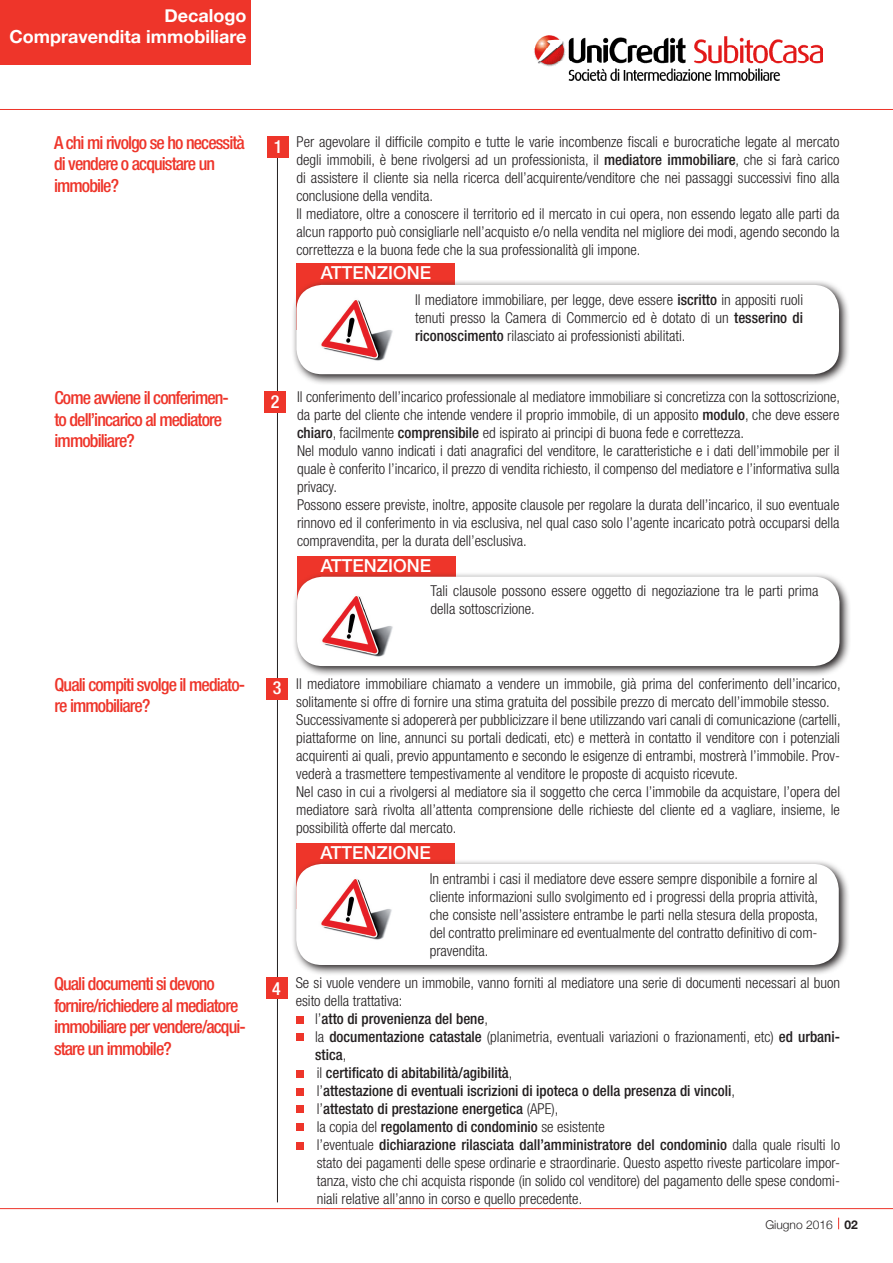
<style>
.page{position:relative;width:893px;height:1263px;background:#fff}
.page>*{position:absolute;margin:0;border:0;box-sizing:border-box;transform-origin:0 0}
.t1{font:500 condensed 18px/21.6px "Helvetica Neue LT Std";letter-spacing:-.05em;color:#ee352a}
.t2{font:700 18px "Helvetica Neue";color:#fff}
.t3{font:500 18px "Helvetica Neue LT Std";color:#fff}
.t4{font:500 condensed 18px "Helvetica Neue LT Std";color:#fff}
.t5{font:300 condensed 15px/18px "Helvetica Neue LT Std";color:#231f20;text-align:justify}
.t6{font:500 condensed 15px "Helvetica Neue LT Std";color:#231f20}
.t7{font:300 12px "Helvetica Neue";color:#231f20}
.t8{font:700 12px "Helvetica Neue";color:#231f20}
.s1{font-weight:500}
.s2{font-weight:300}
</style>
<div class="page">
<div style="left:0;top:0;width:250px;height:64px;background:#ee352a"></div>
<div style="left:296px;top:263px;width:159px;height:67px;background:#ee352a"></div>
<div style="left:297px;top:556px;width:158px;height:66px;background:#ee352a"></div>
<div style="left:296px;top:843px;width:159px;height:66px;background:#ee352a"></div>
<img style="left:534px;top:35px;width:289px;height:45px">
<hr style="left:0;top:109px;width:893px;height:1px;background:#ee352a">
<hr style="left:277px;top:140px;width:1px;height:1062px;background:#231f20">
<div style="left:267px;top:136px;width:22px;height:22px;background:#ee352a"></div>
<div style="left:264px;top:391px;width:22px;height:22px;background:#ee352a"></div>
<div style="left:266px;top:678px;width:22px;height:22px;background:#ee352a"></div>
<svg style="left:293px;top:281px;width:556px;height:103px"></svg>
<div style="left:296px;top:285px;width:543px;height:89px;background:#fff;border-radius:26px"></div>
<svg style="left:294px;top:572px;width:556px;height:103px"></svg>
<div style="left:297px;top:577px;width:542px;height:89px;background:#fff;border-radius:26px"></div>
<svg style="left:293px;top:861px;width:556px;height:113px"></svg>
<div style="left:296px;top:864px;width:543px;height:101px;background:#fff;border-radius:26px"></div>
<img style="left:321px;top:300px;width:72px;height:61px">
<img style="left:322px;top:596px;width:71px;height:61px">
<img style="left:321px;top:879px;width:71px;height:61px">
<hr style="left:0;top:1208px;width:893px;height:1px;background:#ee352a">
<svg style="left:838px;top:1217px;width:1px;height:12px"></svg>
<div style="left:266px;top:977px;width:21px;height:22px;background:#ee352a"></div>
<div style="left:296px;top:1016px;width:8px;height:8px;background:#ee352a"></div>
<div style="left:296px;top:1033px;width:8px;height:8px;background:#ee352a"></div>
<div style="left:296px;top:1069px;width:8px;height:8px;background:#ee352a"></div>
<div style="left:296px;top:1087px;width:8px;height:8px;background:#ee352a"></div>
<div style="left:296px;top:1105px;width:8px;height:8px;background:#ee352a"></div>
<div style="left:296px;top:1123px;width:8px;height:8px;background:#ee352a"></div>
<div style="left:296px;top:1141px;width:8px;height:8px;background:#ee352a"></div>
<p class="t2" style="left:165px;top:4px;width:83px">Decalogo</p>
<p class="t2" style="left:9px;top:26px;width:239px">Compravendita immobiliare</p>
<p class="t1" style="left:54px;top:131px;width:192px">A chi mi rivolgo se ho necessità di vendere o acquistare un immobile?</p>
<p class="t1" style="left:55px;top:387px;width:176px">Come avviene il conferimen&shy;to dell’incarico al mediatore immobiliare?</p>
<p class="t1" style="left:55px;top:673px;width:192px">Quali compiti svolge il mediato&shy;re immobiliare?</p>
<p class="t4" style="left:274px;top:136px;width:10px">1</p>
<p class="t5" style="left:296px;top:132px;width:545px">Per agevolare il difficile compito e tutte le varie incombenze fiscali e burocratiche legate al mercato degli immobili, è bene rivolgersi ad un professionista, il <span class="s1">mediatore immobiliare</span>, che si farà carico di assistere il cliente sia nella ricerca dell’acquirente/venditore che nei passaggi successivi fino alla conclusione della vendita.</p>
<p class="t5" style="left:296px;top:204px;width:545px">Il mediatore, oltre a conoscere il territorio ed il mercato in cui opera, non essendo legato alle parti da alcun rapporto può consigliarle nell’acquisto e/o nella vendita nel migliore dei modi, agendo secondo la correttezza e la buona fede che la sua professionalità gli impone.</p>
<p class="t3" style="left:321px;top:261px;width:112px">ATTENZIONE</p>
<p class="t5" style="left:415px;top:290px;width:389px">Il mediatore immobiliare, per legge, deve essere <span class="s1">iscritto</span> in appositi ruoli tenuti presso la Camera di Commercio ed è dotato di un <span class="s1">tesserino di riconoscimento</span> rilasciato ai professionisti abilitati.</p>
<p class="t4" style="left:271px;top:391px;width:10px">2</p>
<p class="t5" style="left:297px;top:388px;width:544px">Il conferimento dell’incarico professionale al mediatore immobiliare si concretizza con la sottoscrizione, da parte del cliente che intende vendere il proprio immobile, di un apposito <span class="s1">modulo</span>, che deve essere <span class="s1">chiaro</span>, facilmente <span class="s1">comprensibile</span> ed ispirato ai principi di buona fede e correttezza.</p>
<p class="t5" style="left:297px;top:442px;width:544px">Nel modulo vanno indicati i dati anagrafici del venditore, le caratteristiche e i dati dell’immobile per il quale è conferito l’incarico, il prezzo di vendita richiesto, il compenso del mediatore e l’informativa sulla privacy.</p>
<p class="t5" style="left:297px;top:496px;width:544px">Possono essere previste, inoltre, apposite clausole per regolare la durata dell’incarico, il suo eventuale rinnovo ed il conferimento in via esclusiva, nel qual caso solo l’agente incaricato potrà occuparsi della compravendita, per la durata dell’esclusiva.</p>
<p class="t3" style="left:321px;top:554px;width:112px">ATTENZIONE</p>
<p class="t5" style="left:430px;top:582px;width:389px">Tali clausole possono essere oggetto di negoziazione tra le parti prima della sottoscrizione.</p>
<p class="t4" style="left:273px;top:677px;width:10px">3</p>
<p class="t5" style="left:296px;top:674px;width:546px">Il mediatore immobiliare chiamato a vendere un immobile, già prima del conferimento dell’incarico, solitamente si offre di fornire una stima gratuita del possibile prezzo di mercato dell’immobile stesso.</p>
<p class="t5" style="left:296px;top:710px;width:546px">Successivamente si adopererà per pubblicizzare il bene utilizzando vari canali di comunicazione (cartelli, piattaforme on line, annunci su portali dedicati, etc) e metterà in contatto il venditore con i potenziali acquirenti ai quali, previo appuntamento e secondo le esigenze di entrambi, mostrerà l’immobile. Prov&shy;vederà a trasmettere tempestivamente al venditore le proposte di acquisto ricevute.</p>
<p class="t5" style="left:296px;top:782px;width:545px">Nel caso in cui a rivolgersi al mediatore sia il soggetto che cerca l’immobile da acquistare, l’opera del mediatore sarà rivolta all’attenta comprensione delle richieste del cliente ed a vagliare, insieme, le possibilità offerte dal mercato.</p>
<p class="t3" style="left:321px;top:842px;width:112px">ATTENZIONE</p>
<p class="t5" style="left:430px;top:869px;width:390px">In entrambi i casi il mediatore deve essere sempre disponibile a fornire al cliente informazioni sullo svolgimento ed i progressi della propria attività, che consiste nell’assistere entrambe le parti nella stesura della proposta, del contratto preliminare ed eventualmente del contratto definitivo di com&shy;pravendita.</p>
<p class="t1" style="left:54px;top:972px;width:193px">Quali documenti si devono fornire/richiedere al mediatore immobiliare per vendere/acqui&shy;stare un immobile?</p>
<p class="t5" style="left:296px;top:973px;width:546px">Se si vuole vendere un immobile, vanno forniti al mediatore una serie di documenti necessari al buon esito della trattativa:</p>
<p class="t4" style="left:272px;top:978px;width:10px">4</p>
<p class="t6" style="left:315px;top:1009px;width:174px"><span class="s2">l’</span>atto di provenienza del bene<span class="s2">,</span></p>
<p class="t5" style="left:315px;top:1027px;width:526px">la <span class="s1">documentazione catastale</span> (planimetria, eventuali variazioni o frazionamenti, etc) <span class="s1">ed urbani&shy;stica</span>,</p>
<p class="t6" style="left:317px;top:1063px;width:197px"><span class="s2">il</span> certificato di abitabilità/agibilità<span class="s2">,</span></p>
<p class="t6" style="left:317px;top:1081px;width:420px"><span class="s2">l’</span>attestazione di eventuali iscrizioni di ipoteca o della presenza di vincoli<span class="s2">,</span></p>
<p class="t6" style="left:317px;top:1099px;width:243px"><span class="s2">l’</span>attestato di prestazione energetica <span class="s2">(APE),</span></p>
<p class="t6" style="left:317px;top:1117px;width:290px"><span class="s2">la copia del</span> regolamento di condominio <span class="s2">se esistente</span></p>
<p class="t5" style="left:317px;top:1135px;width:525px">l’eventuale <span class="s1">dichiarazione rilasciata dall’amministratore del condominio</span> dalla quale risulti lo stato dei pagamenti delle spese ordinarie e straordinarie. Questo aspetto riveste particolare impor&shy;tanza, visto che chi acquista risponde (in solido col venditore) del pagamento delle spese condomi&shy;niali relative all’anno in corso e quello precedente.</p>
<p class="t7" style="left:765px;top:1217px;width:69px">Giugno 2016</p>
<p class="t8" style="left:844px;top:1217px;width:15px">02</p>
</div>
